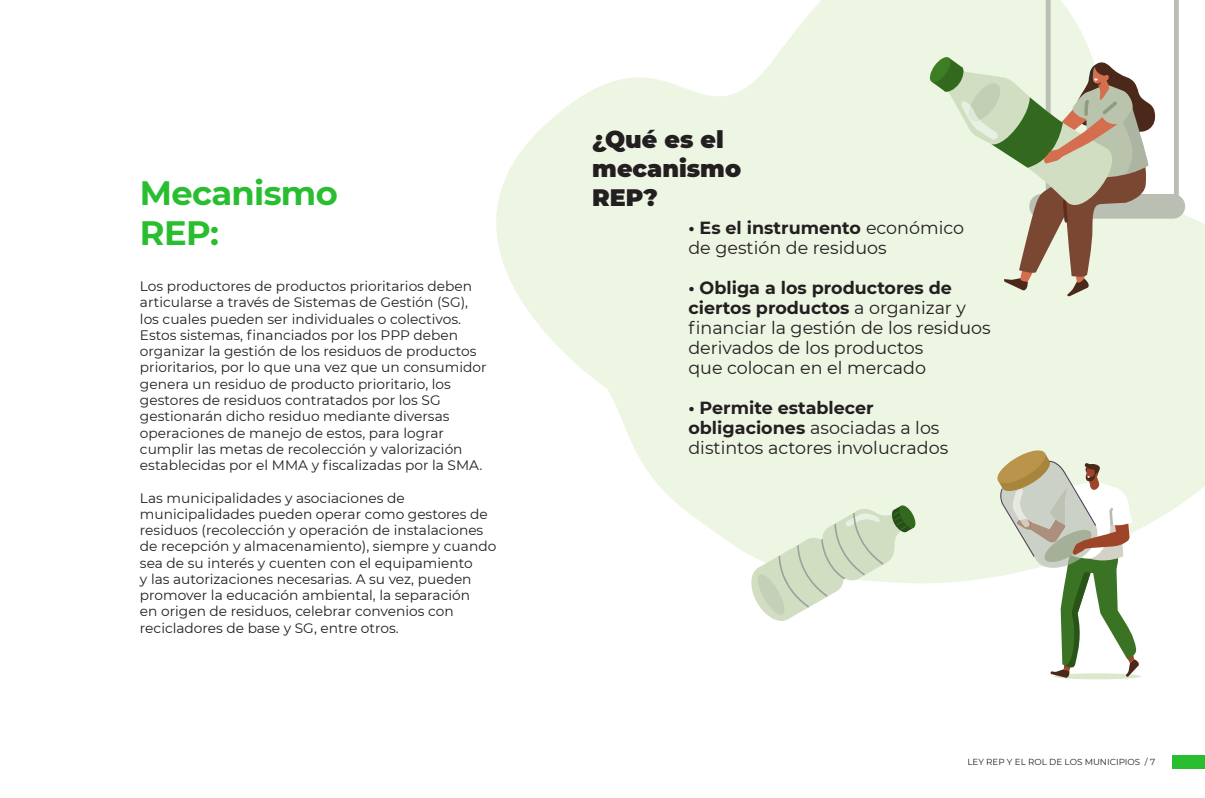
<style>
.page{position:relative;width:1205px;height:798px;background:#fff}
.page>*{position:absolute;margin:0;border:0;box-sizing:border-box;transform-origin:0 0}
.t1{font:700 33.75px/40px "Montserrat";letter-spacing:-.02em;color:#29bd30}
.t2{font:900 23.75px/28.8px "Montserrat";color:#231f20}
.t3{font:17.5px/20px "Montserrat";color:#231f20}
.t4{font:13.75px/16.2px "Montserrat";color:#231f20}
.t5{font:8.75px "Montserrat";color:#231f20}
.s1{font-weight:700}
</style>
<div class="page">
<div style="left:1172px;top:755px;width:33px;height:13px;background:#29bd30"></div>
<svg style="left:496px;top:0;width:709px;height:584px;fill:#edf5e3"></svg>
<div style="left:1029px;top:194px;width:156px;height:24px;background:#babfb3;border-radius:12px"></div>
<svg style="left:1174px;top:0;width:5px;height:195px"></svg>
<svg style="left:928px;top:0;width:228px;height:296px;background:#d1d3bf"></svg>
<svg style="left:751px;top:504px;width:165px;height:117px"></svg>
<div style="left:1053px;top:673px;width:88px;height:6px;background:#dbe8cc;border-radius:50%"></div>
<svg style="left:994px;top:448px;width:146px;height:229px"></svg>
<h1 class="t1" style="left:140px;top:171px;width:200px">Mecanismo<br>REP:</h1>
<p class="t4" style="left:140px;top:277px;width:348px">Los productores de productos prioritarios deben articularse a través de Sistemas de Gestión (SG), los cuales pueden ser individuales o colectivos.<br>Estos sistemas, financiados por los PPP deben organizar la gestión de los residuos de productos prioritarios, por lo que una vez que un consumidor genera un residuo de producto prioritario, los gestores de residuos contratados por los SG gestionarán dicho residuo mediante diversas operaciones de manejo de estos, para lograr cumplir las metas de recolección y valorización establecidas por el MMA y fiscalizadas por la SMA.</p>
<p class="t4" style="left:140px;top:489px;width:358px">Las municipalidades y asociaciones de municipalidades pueden operar como gestores de residuos (recolección y operación de instalaciones de recepción y almacenamiento), siempre y cuando sea de su interés y cuenten con el equipamiento<br>y las autorizaciones necesarias. A su vez, pueden promover la educación ambiental, la separación<br>en origen de residuos, celebrar convenios con recicladores de base y SG, entre otros.</p>
<h2 class="t2" style="left:592px;top:124px;width:151px">¿Qué es el mecanismo<br>REP?</h2>
<p class="t3" style="left:688px;top:217px;width:277px"><span class="s1">• Es el instrumento</span> económico de gestión de residuos</p>
<p class="t3" style="left:688px;top:277px;width:304px"><span class="s1">• Obliga a los productores de ciertos productos</span> a organizar y financiar la gestión de los residuos derivados de los productos<br>que colocan en el mercado</p>
<p class="t3" style="left:688px;top:397px;width:261px"><span class="s1">• Permite establecer obligaciones</span> asociadas a los distintos actores involucrados</p>
<p class="t5" style="left:967px;top:755px;width:189px">LEY REP Y EL ROL DE LOS MUNICIPIOS / 7</p>
</div>
